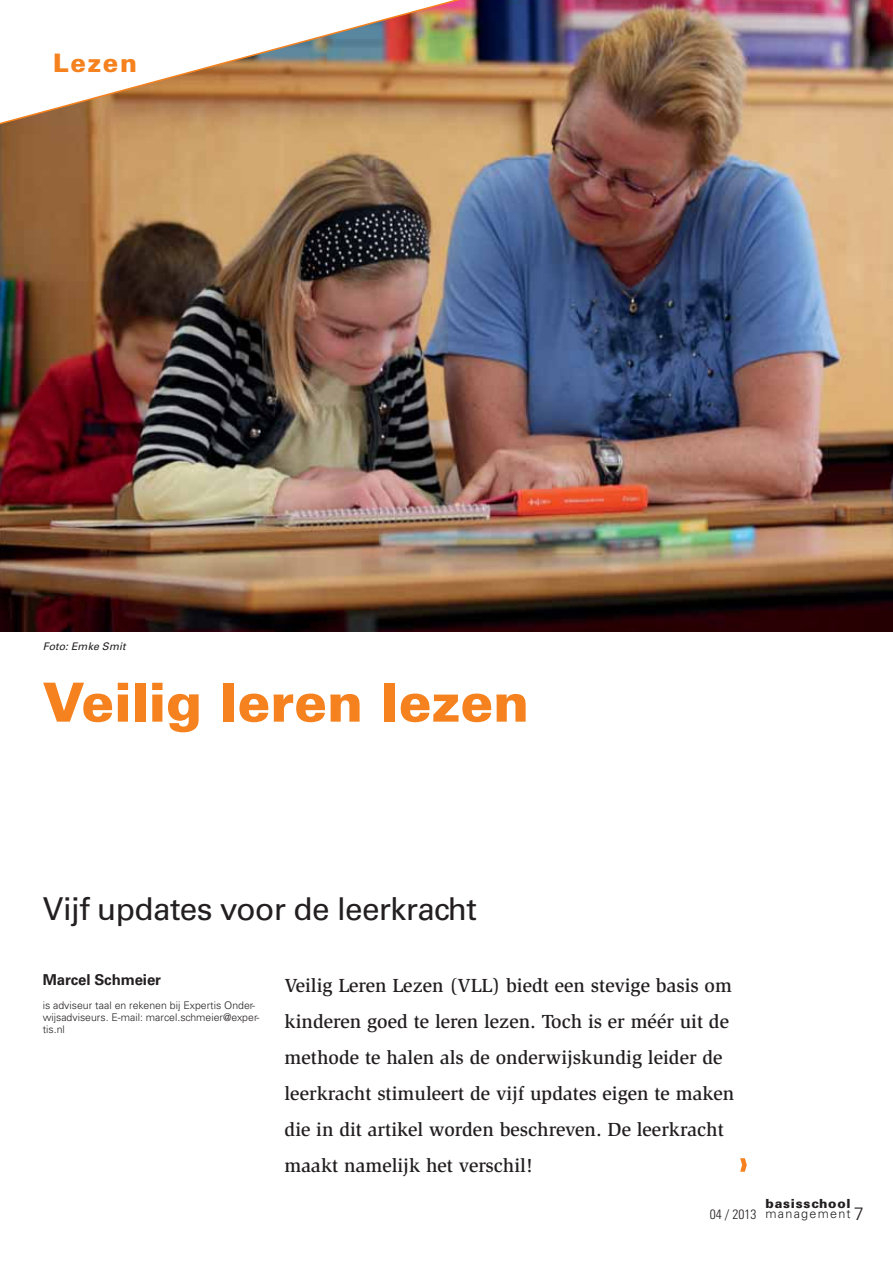
<style>
.page{position:relative;width:893px;height:1263px;background:#fff}
.page>*{position:absolute;margin:0;border:0;box-sizing:border-box;transform-origin:0 0}
.t1{font:900 54px "Univers LT Std";letter-spacing:-.01em;color:#f5821f}
.t2{font:31.5px "Univers LT Std";letter-spacing:-.02em;color:#231f20}
.t3{font:900 25.5px "Univers LT Std";letter-spacing:.06em;color:#f5821f}
.t4{font:500 19.5px/36px "Slimbach Std";color:#231f20}
.t5{font:300 18px "Univers LT Std";color:#231f20}
.t6{font:700 15px "Univers LT Std";letter-spacing:-.005em;color:#231f20}
.t7{font:300 condensed 13.5px "Univers LT Std";color:#231f20}
.t8{font:900 12.6px/10.4px "Univers LT Std";letter-spacing:.06em;color:#231f20}
.t9{font:300 10.5px/12px "Univers LT Std";color:#231f20}
.t10{font:italic 10.5px "Univers LT Std";letter-spacing:.015em;color:#231f20}
.s1{font-weight:300}
</style>
<div class="page">
<svg style="left:740px;top:1158px;width:7px;height:14px"></svg>
<img style="left:0;top:0;width:893px;height:632px">
<img style="left:0;top:0;width:513px;height:129px">
<p class="t3" style="left:53px;top:51px;width:85px">Lezen</p>
<p class="t10" style="left:43px;top:640px;width:84px">Foto: Emke Smit</p>
<p class="t1" style="left:43px;top:677px;width:488px">Veilig leren lezen</p>
<p class="t2" style="left:43px;top:893px;width:436px">Vijf updates voor de leerkracht</p>
<p class="t6" style="left:43px;top:972px;width:120px">Marcel Schmeier</p>
<p class="t9" style="left:43px;top:999px;width:218px">is adviseur taal en rekenen bij Expertis Onder&shy;wijsadviseurs. E-mail: marcel.schmeier@exper&shy;tis.nl</p>
<p class="t4" style="left:285px;top:969px;width:451px">Veilig Leren Lezen (VLL) biedt een stevige basis om kinderen goed te leren lezen. Toch is er méér uit de methode te halen als de onderwijskundig leider de leerkracht stimuleert de vijf updates eigen te maken die in dit artikel worden beschreven. De leerkracht maakt namelijk het verschil!</p>
<p class="t8" style="left:765px;top:1199px;width:87px">basisschool <span class="s1">management</span></p>
<p class="t7" style="left:710px;top:1207px;width:48px">04 / 2013</p>
<p class="t5" style="left:854px;top:1203px;width:12px">7</p>
</div>
